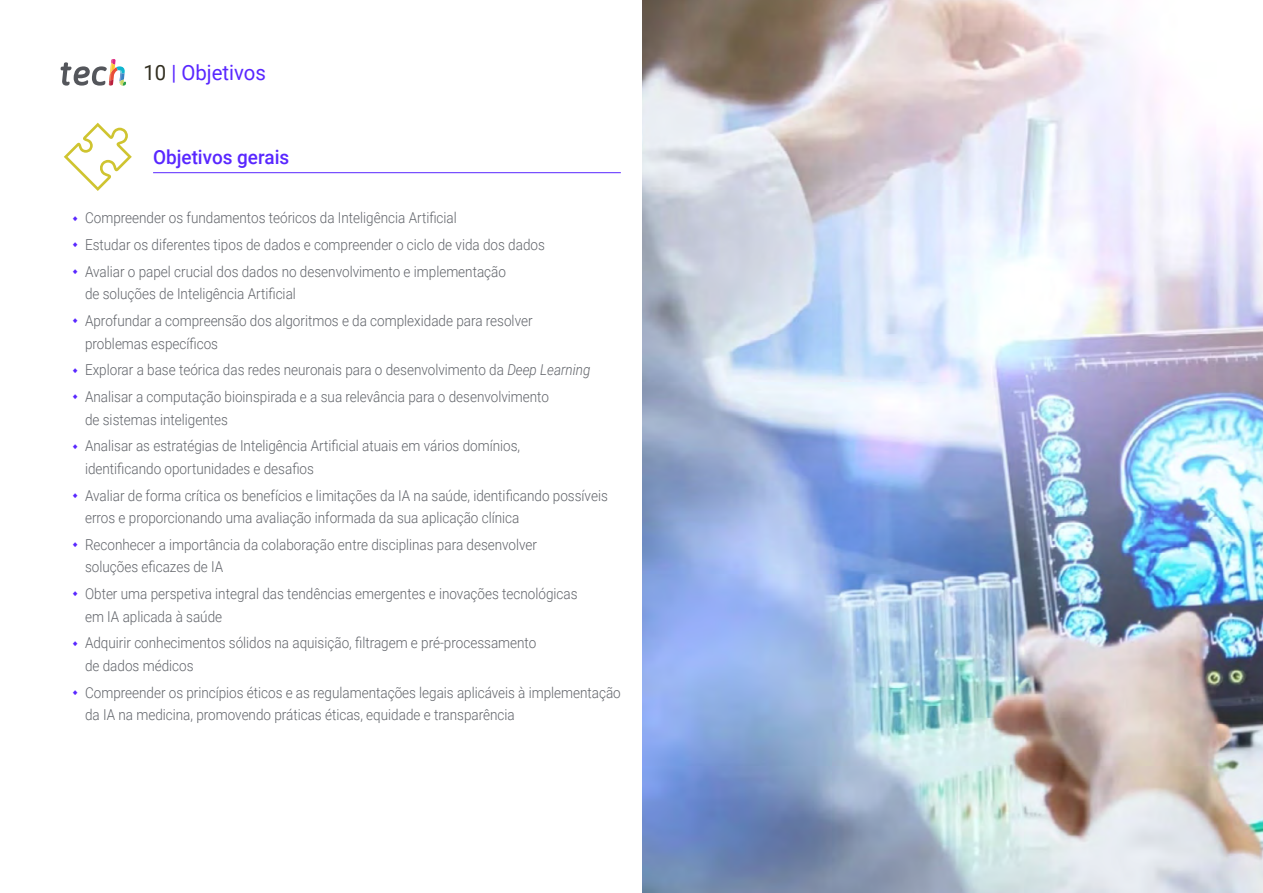
<style>
.page{position:relative;width:1263px;height:893px;background:#fff}
.page>*{position:absolute;margin:0;border:0;box-sizing:border-box;transform-origin:0 0}
.t1{font:21px "Roboto";color:#5927ff}
.t2{font:500 19.5px "Roboto";color:#5927ff}
.t3{font:300 15px/26.7px "Roboto";color:#61646a;scale:.9 1}
.s1{color:#312e20}
.s2{font-style:italic}
</style>
<div class="page">
<hr style="left:153px;top:172px;width:468px;height:1px;background:#5927ff">
<svg style="left:64px;top:123px;width:68px;height:68px"></svg>
<img style="left:642px;top:0;width:621px;height:893px">
<svg style="left:61px;top:59px;width:65px;height:27px"></svg>
<h1 class="t1" style="left:144px;top:57px;width:124px"><span class="s1">10</span> | Objetivos</h1>
<h2 class="t2" style="left:153px;top:144px;width:138px">Objetivos gerais</h2>
<p class="t3" style="left:85px;top:204px;width:512px">Compreender os fundamentos teóricos da Inteligência Artificial<br>Estudar os diferentes tipos de dados e compreender o ciclo de vida dos dados<br>Avaliar o papel crucial dos dados no desenvolvimento e implementação</p>
<p class="t3" style="left:85px;top:280px;width:499px">de soluções de Inteligência Artificial<br>Aprofundar a compreensão dos algoritmos e da complexidade para resolver</p>
<p class="t3" style="left:85px;top:329px;width:563px">problemas específicos<br>Explorar a base teórica das redes neuronais para o desenvolvimento da <span class="s2">Deep Learning<br></span>Analisar a computação bioinspirada e a sua relevância para o desenvolvimento</p>
<p class="t3" style="left:85px;top:405px;width:485px">de sistemas inteligentes<br>Analisar as estratégias de Inteligência Artificial atuais em vários domínios,</p>
<p class="t3" style="left:85px;top:455px;width:582px">identificando oportunidades e desafios<br>Avaliar de forma crítica os benefícios e limitações da IA na saúde, identificando possíveis</p>
<p class="t3" style="left:85px;top:504px;width:504px">erros e proporcionando uma avaliação informada da sua aplicação clínica<br>Reconhecer a importância da colaboração entre disciplinas para desenvolver</p>
<p class="t3" style="left:85px;top:553px;width:549px">soluções eficazes de IA<br>Obter uma perspetiva integral das tendências emergentes e inovações tecnológicas</p>
<p class="t3" style="left:85px;top:602px;width:503px">em IA aplicada à saúde<br>Adquirir conhecimentos sólidos na aquisição, filtragem e pré-processamento</p>
<p class="t3" style="left:85px;top:652px;width:597px">de dados médicos<br>Compreender os princípios éticos e as regulamentações legais aplicáveis à implementação</p>
<p class="t3" style="left:85px;top:701px;width:479px">da IA na medicina, promovendo práticas éticas, equidade e transparência</p>
</div>
